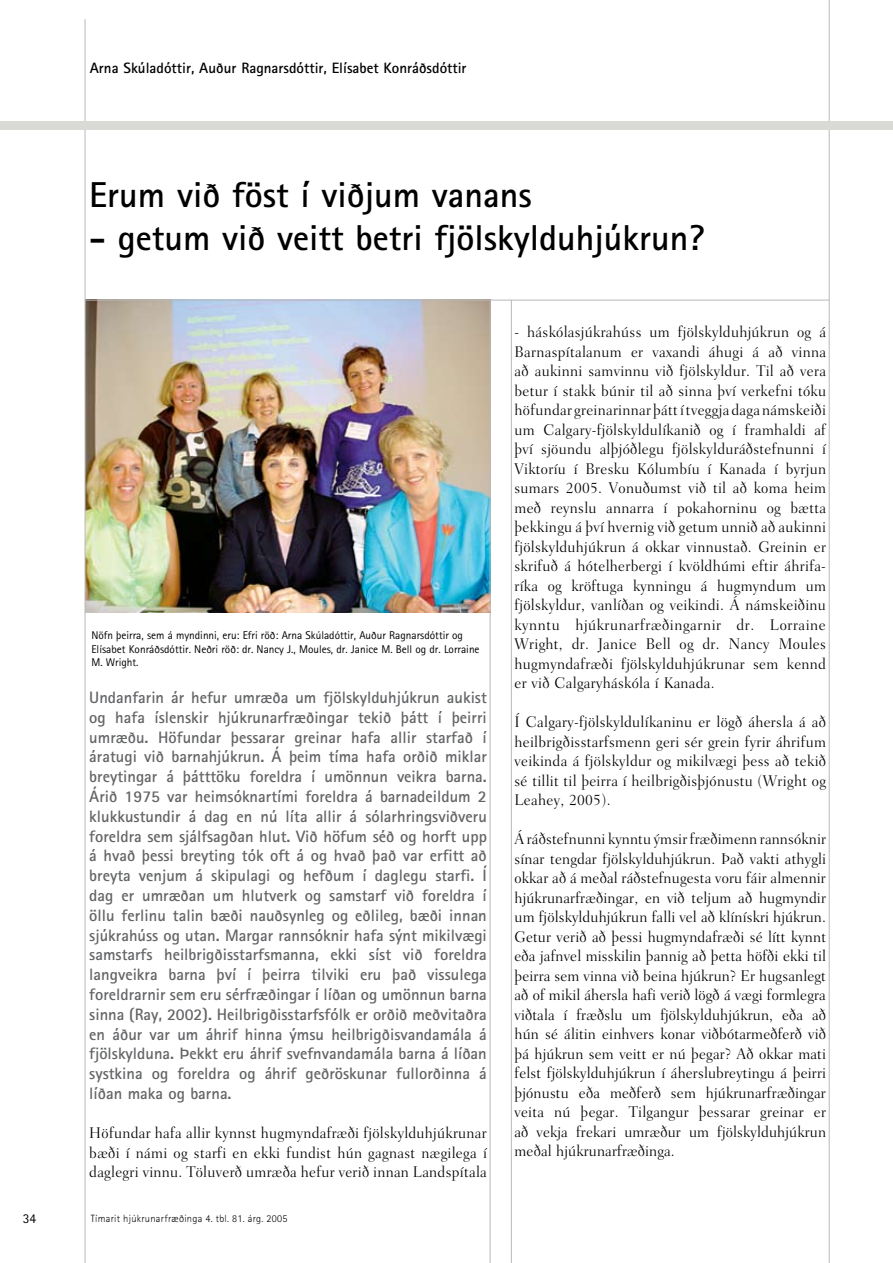
<style>
.page{position:relative;width:893px;height:1263px;background:#fff}
.page>*{position:absolute;margin:0;border:0;box-sizing:border-box;transform-origin:0 0}
.t1{font:700 36px "Rotis Sans Serif";color:#000}
.t2{font:700 16.5px/19.8px "Rotis Sans Serif";color:#636466;text-align:justify}
.t3{font:300 15.75px/19.5px "Fairfield LH";letter-spacing:.02em;color:#000;text-align:justify;scale:.95 1}
.t4{font:700 15px "Rotis Sans Serif";color:#000}
.t5{font:13.5px "Rotis Sans Serif";color:#000}
.t6{font:11.25px/13.5px "Rotis Sans Serif";color:#000}
.t7{font:300 10.5px "Rotis Sans Serif";letter-spacing:.025em;color:#000}
</style>
<div class="page">
<img style="left:86px;top:301px;width:404px;height:311px">
<hr style="left:829px;top:0;width:1px;height:1263px;background:#b6b8ba">
<hr style="left:511px;top:300px;width:1px;height:963px;background:#b6b8ba">
<hr style="left:490px;top:300px;width:1px;height:963px;background:#b6b8ba">
<hr style="left:85px;top:300px;width:744px;height:1px;background:#b6b8ba">
<hr style="left:85px;top:19px;width:1px;height:1244px;background:#b6b8ba">
<div style="left:0;top:121px;width:893px;height:9px;background:#d9dad6"></div>
<p class="t4" style="left:90px;top:59px;width:378px">Arna Skúladóttir, Auður Ragnarsdóttir, Elísabet Konráðsdóttir</p>
<h1 class="t1" style="left:89px;top:172px;width:444px">Erum við föst í viðjum vanans</h1>
<h1 class="t1" style="left:89px;top:215px;width:617px">- getum við veitt betri fjölskylduhjúkrun?</h1>
<p class="t6" style="left:91px;top:628px;width:390px">Nöfn þeirra, sem á myndinni, eru: Efri röð: Arna Skúladóttir, Auður Ragnarsdóttir og<br>Elísabet Konráðsdóttir. Neðri röð: dr. Nancy J., Moules, dr. Janice M. Bell og dr. Lorraine<br>M. Wright.</p>
<p class="t2" style="left:89px;top:687px;width:399px">Undanfarin ár hefur umræða um fjölskylduhjúkrun aukist og hafa íslenskir hjúkrunarfræðingar tekið þátt í þeirri umræðu. Höfundar þessarar greinar hafa allir starfað í áratugi við barnahjúkrun. Á þeim tíma hafa orðið miklar breytingar á þátttöku foreldra í umönnun veikra barna.<br>Árið 1975 var heimsóknartími foreldra á barnadeildum 2 klukkustundir á dag en nú líta allir á sólarhringsviðveru foreldra sem sjálfsagðan hlut. Við höfum séð og horft upp á hvað þessi breyting tók oft á og hvað það var erfitt að breyta venjum á skipulagi og hefðum í daglegu starfi. Í dag er umræðan um hlutverk og samstarf við foreldra í öllu ferlinu talin bæði nauðsynleg og eðlileg, bæði innan sjúkrahúss og utan. Margar rannsóknir hafa sýnt mikilvægi samstarfs heilbrigðisstarfsmanna, ekki síst við foreldra langveikra barna því í þeirra tilviki eru það vissulega foreldrarnir sem eru sérfræðingar í líðan og umönnun barna sinna (Ray, 2002). Heilbrigðisstarfsfólk er orðið meðvitaðra en áður var um áhrif hinna ýmsu heilbrigðisvandamála á fjölskylduna. Þekkt eru áhrif svefnvandamála barna á líðan systkina og foreldra og áhrif geðröskunar fullorðinna á líðan maka og barna.</p>
<p class="t3" style="left:89px;top:1123px;width:420px">Höfundar hafa allir kynnst hugmyndafræði fjölskylduhjúkrunar bæði í námi og starfi en ekki fundist hún gagnast nægilega í daglegri vinnu. Töluverð umræða hefur verið innan Landspítala</p>
<p class="t5" style="left:23px;top:1210px;width:15px">34</p>
<p class="t7" style="left:91px;top:1212px;width:198px">Tímarit hjúkrunarfræ›inga 4. tbl. 81. árg. 2005</p>
<p class="t3" style="left:514px;top:322px;width:329px">- háskólasjúkrahúss um fjölskylduhjúkrun og á Barnaspítalanum er vaxandi áhugi á að vinna að aukinni samvinnu við fjölskyldur. Til að vera betur í stakk búnir til að sinna því verkefni tóku höfundar greinarinnar þátt í tveggja daga námskeiði um Calgary-fjölskyldu-líkanið og í framhaldi af því sjöundu alþjóðlegu fjölskylduráðstefnunni í Viktoríu í Bresku Kólumbíu í Kanada í byrjun sumars 2005. Vonuðumst við til að koma heim með reynslu annarra í pokahorninu og bætta þekkingu á því hvernig við getum unnið að aukinni fjöl-skyldu-hjúkrun á okkar vinnustað. Greinin er skrifuð á hótelherbergi í kvöldhúmi eftir áhrifa&shy;ríka og kröftuga kynningu á hugmyndum um fjölskyldur, vanlíðan og veikindi. Á námskeiðinu kynntu hjúkrunarfræðingarnir dr. Lorraine Wright, dr. Janice Bell og dr. Nancy Moules hugmyndafræði fjölskylduhjúkrunar sem kennd er við Calgaryháskóla í Kanada.</p>
<p class="t3" style="left:514px;top:712px;width:329px">Í Calgary-fjölskyldulíkaninu er lögð áhersla á að heilbrigðisstarfsmenn geri sér grein fyrir áhrifum veikinda á fjölskyldur og mikilvægi þess að tekið sé tillit til þeirra í heilbrigðisþjónustu (Wright og Leahey, 2005).</p>
<p class="t3" style="left:514px;top:829px;width:329px">Á ráðstefnunni kynntu ýmsir fræðimenn rannsóknir sínar tengdar fjölskylduhjúkrun. Það vakti athygli okkar að á meðal ráðstefnugesta voru fáir almennir hjúkrunarfræðingar, en við teljum að hugmyndir um fjölskylduhjúkrun falli vel að klínískri hjúkrun.<br>Getur verið að þessi hugmyndafræði sé lítt kynnt eða jafnvel misskilin þannig að þetta höfði ekki til þeirra sem vinna við beina hjúkrun? Er hugsanlegt að of mikil áhersla hafi verið lögð á vægi formlegra viðtala í fræðslu um fjölskylduhjúkrun, eða að hún sé álitin einhvers konar viðbótarmeðferð við þá hjúkrun sem veitt er nú þegar? Að okkar mati felst fjölskylduhjúkrun í áherslubreytingu á þeirri þjónustu eða meðferð sem hjúkrunarfræðingar veita nú þegar. Tilgangur þessarar greinar er að vekja frekari umræður um fjölskylduhjúkrun meðal hjúkrunarfræðinga.</p>
</div>
